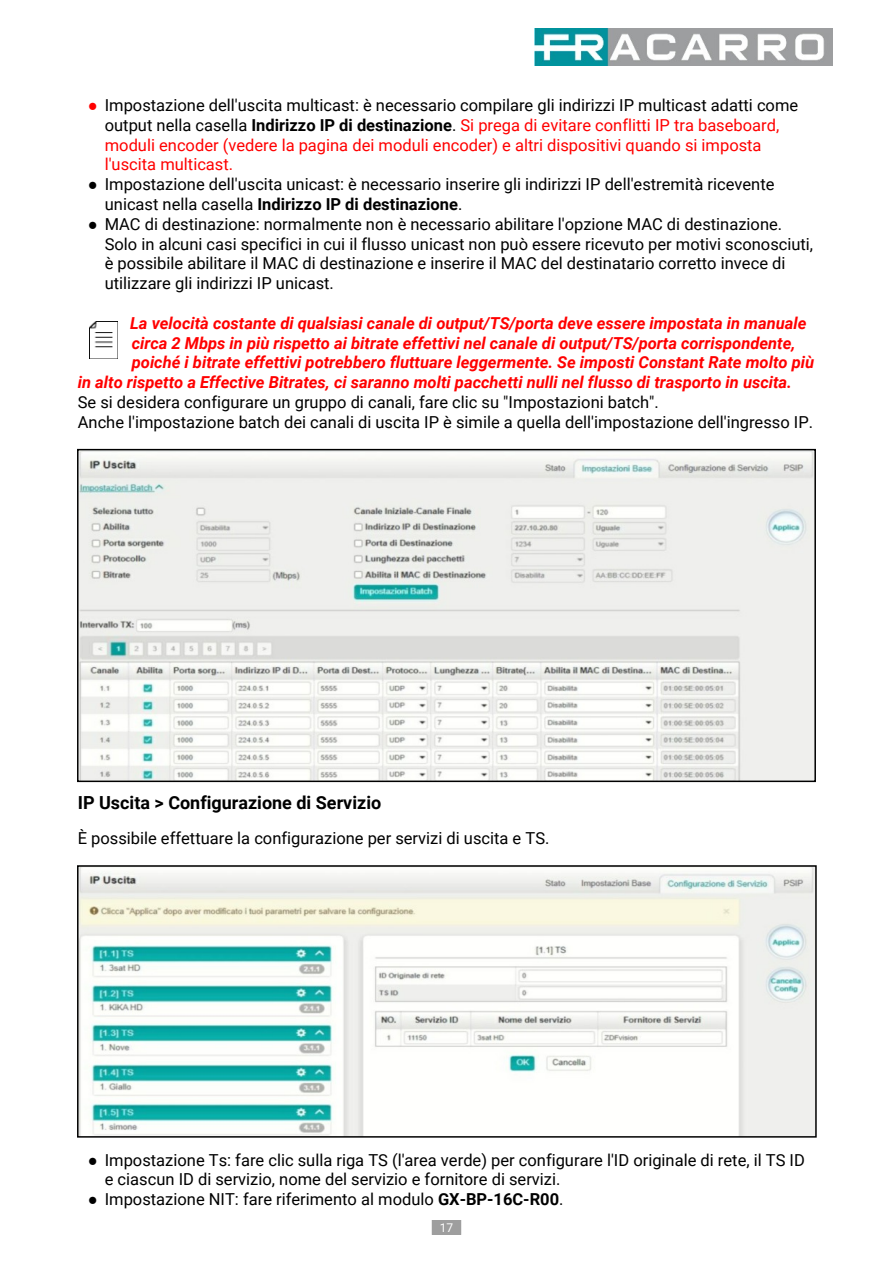
<style>
.page{position:relative;width:893px;height:1263px;background:#fff}
.page>*{position:absolute;margin:0;border:0;box-sizing:border-box;transform-origin:0 0}
.t1{font:700 18px "Roboto";color:#000}
.t2{font:16.5px/19.8px "Roboto";color:#000}
.t3{font:italic 700 16.5px "Roboto";color:#f00}
.t4{font:16.5px/19.8px "Roboto";color:#f00}
.t5{font:12px "Roboto";color:#fefefe}
.s1{font-family:"Times New Roman"}
.s2{color:#000}
.s3{font-weight:700;color:#000}
.s4{font-weight:700}
</style>
<div class="page">
<img style="left:535px;top:28px;width:297px;height:38px">
<div style="left:432px;top:1220px;width:29px;height:15px;background:#9e9e9e"></div>
<img style="left:90px;top:321px;width:28px;height:37px">
<img style="left:80px;top:452px;width:733px;height:327px">
<div style="left:77px;top:449px;width:739px;height:333px;border:2px solid #000"></div>
<img style="left:80px;top:868px;width:734px;height:266px">
<div style="left:77px;top:865px;width:740px;height:272px;border:2px solid #000"></div>
<p class="t4" style="left:105px;top:97px;width:695px;text-indent:-17px"><span class="s1">●</span> <span class="s2">Impostazione dell'uscita multicast: è necessario compilare gli indirizzi IP multicast adatti come output nella casella</span> <span class="s3">Indirizzo IP di destinazione</span><span class="s2">.</span> Si prega di evitare conflitti IP tra baseboard, moduli encoder (vedere la pagina dei moduli encoder) e altri dispositivi quando si imposta l'uscita multicast.</p>
<p class="t2" style="left:105px;top:176px;width:671px;text-indent:-17px"><span class="s1">●</span> Impostazione dell'uscita unicast: è necessario inserire gli indirizzi IP dell'estremità ricevente unicast nella casella <span class="s4">Indirizzo IP di destinazione</span>.</p>
<p class="t2" style="left:105px;top:216px;width:710px;text-indent:-17px"><span class="s1">●</span> MAC di destinazione: normalmente non è necessario abilitare l'opzione MAC di destinazione.<br>Solo in alcuni casi specifici in cui il flusso unicast non può essere ricevuto per motivi sconosciuti, è possibile abilitare il MAC di destinazione e inserire il MAC del destinatario corretto invece di utilizzare gli indirizzi IP unicast.</p>
<p class="t3" style="left:130px;top:316px;width:678px">La velocità costante di qualsiasi canale di output/TS/porta deve essere impostata in manuale</p>
<p class="t3" style="left:132px;top:336px;width:665px">circa 2 Mbps in più rispetto ai bitrate effettivi nel canale di output/TS/porta corrispondente,</p>
<p class="t3" style="left:132px;top:356px;width:684px">poiché i bitrate effettivi potrebbero fluttuare leggermente. Se imposti Constant Rate molto più</p>
<p class="t3" style="left:78px;top:376px;width:716px">in alto rispetto a Effective Bitrates, ci saranno molti pacchetti nulli nel flusso di trasporto in uscita.</p>
<p class="t2" style="left:78px;top:394px;width:737px">Se si desidera configurare un gruppo di canali, fare clic su "Impostazioni batch".<br>Anche l'impostazione batch dei canali di uscita IP è simile a quella dell'impostazione dell'ingresso IP.</p>
<p class="t1" style="left:78px;top:795px;width:305px">IP Uscita &gt; Configurazione di Servizio</p>
<p class="t2" style="left:78px;top:830px;width:473px">È possibile effettuare la configurazione per servizi di uscita e TS.</p>
<p class="t2" style="left:105px;top:1151px;width:702px;text-indent:-17px"><span class="s1">●</span> Impostazione Ts: fare clic sulla riga TS (l'area verde) per configurare l'ID originale di rete, il TS ID e ciascun ID di servizio, nome del servizio e fornitore di servizi.</p>
<p class="t2" style="left:88px;top:1191px;width:477px"><span class="s1">●</span> Impostazione NIT: fare riferimento al modulo <span class="s4">GX-BP-16C-R00</span>.</p>
<p class="t5" style="left:440px;top:1223px;width:15px">17</p>
</div>
